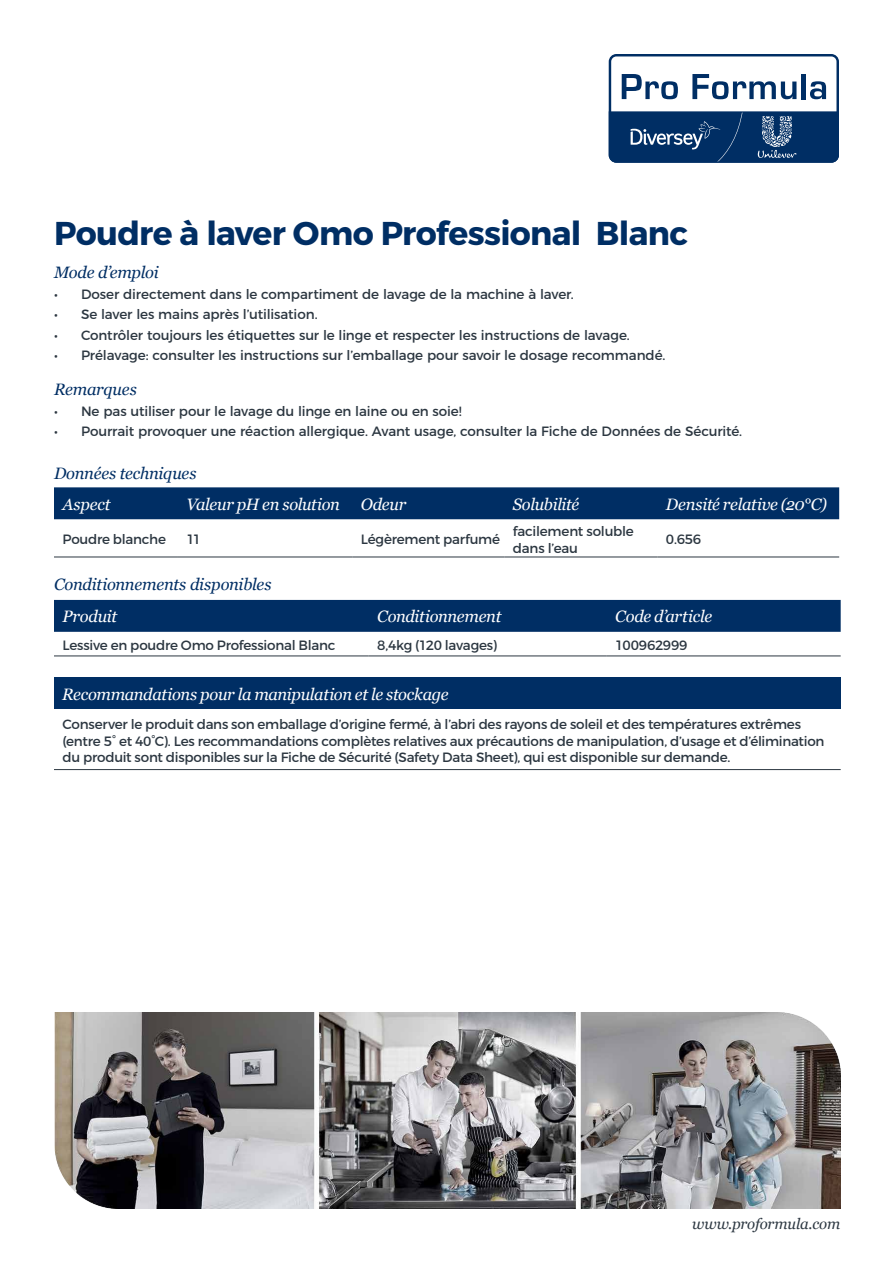
<style>
.page{position:relative;width:893px;height:1263px;background:#fff}
.page>*{position:absolute;margin:0;border:0;box-sizing:border-box;transform-origin:0 0}
.Product_Head_Blue_Pa{font:700 33px "Montserrat";letter-spacing:-.02em;color:#002e64}
.Table_Heads_Bold_Whi{font:italic 16.5px "Georgia";letter-spacing:-.02em;color:#fff}
.Subheads_Blue{font:italic 16.5px "Georgia";letter-spacing:-.015em;color:#002e64}
.t1{font:italic 15px "Georgia";letter-spacing:-.01em;color:#2c3741}
.Table_Text_Black{font:13.5px/16.5px "Montserrat";letter-spacing:-.015em;color:#2c3741}
</style>
<div class="page">
<svg style="left:609px;top:54px;width:230px;height:109px"></svg>
<img style="left:54px;top:1012px;width:786px;height:197px">
<div style="left:54px;top:677px;width:787px;height:32px;background:#002e64"></div>
<hr style="left:54px;top:769px;width:787px;height:1px;background:#2c3741">
<div style="left:54px;top:600px;width:787px;height:32px;background:#002e64"></div>
<hr style="left:54px;top:655px;width:315px;height:1px;background:#2c3741">
<hr style="left:369px;top:655px;width:238px;height:1px;background:#2c3741">
<hr style="left:607px;top:655px;width:234px;height:1px;background:#2c3741">
<div style="left:54px;top:487px;width:785px;height:32px;background:#002e64"></div>
<hr style="left:54px;top:557px;width:124px;height:1px;background:#2c3741">
<hr style="left:178px;top:557px;width:174px;height:1px;background:#2c3741">
<hr style="left:352px;top:557px;width:152px;height:1px;background:#2c3741">
<hr style="left:504px;top:557px;width:153px;height:1px;background:#2c3741">
<hr style="left:657px;top:557px;width:182px;height:1px;background:#2c3741">
<p class="Product_Head_Blue_Pa" style="left:54px;top:212px;width:636px">Poudre à laver Omo Professional Blanc</p>
<p class="Subheads_Blue" style="left:54px;top:261px;width:106px">Mode d’emploi</p>
<p class="Table_Text_Black" style="left:54px;top:285px;width:521px">• Doser directement dans le compartiment de lavage de la machine à laver.</p>
<p class="Table_Text_Black" style="left:54px;top:305px;width:265px">• Se laver les mains après l’utilisation.</p>
<p class="Table_Text_Black" style="left:54px;top:325px;width:577px">• Contrôler toujours les étiquettes sur le linge et respecter les instructions de lavage.</p>
<p class="Table_Text_Black" style="left:54px;top:346px;width:613px">• Prélavage: consulter les instructions sur l’emballage pour savoir le dosage recommandé.</p>
<p class="Subheads_Blue" style="left:54px;top:377px;width:84px">Remarques</p>
<p class="Table_Text_Black" style="left:54px;top:401px;width:409px">• Ne pas utiliser pour le lavage du linge en laine ou en soie!</p>
<p class="Table_Text_Black" style="left:54px;top:422px;width:690px">• Pourrait provoquer une réaction allergique. Avant usage, consulter la Fiche de Données de Sécurité.</p>
<p class="Subheads_Blue" style="left:54px;top:461px;width:144px">Données techniques</p>
<p class="Table_Heads_Bold_Whi" style="left:63px;top:492px;width:49px">Aspect</p>
<p class="Table_Heads_Bold_Whi" style="left:186px;top:492px;width:155px">Valeur pH en solution</p>
<p class="Table_Heads_Bold_Whi" style="left:361px;top:492px;width:47px">Odeur</p>
<p class="Table_Heads_Bold_Whi" style="left:513px;top:492px;width:68px">Solubilité</p>
<p class="Table_Heads_Bold_Whi" style="left:666px;top:492px;width:163px">Densité relative (20°C)</p>
<p class="Table_Text_Black" style="left:63px;top:530px;width:105px">Poudre blanche</p>
<p class="Table_Text_Black" style="left:186px;top:530px;width:16px">11</p>
<p class="Table_Text_Black" style="left:361px;top:530px;width:141px">Légèrement parfumé</p>
<p class="Table_Text_Black" style="left:513px;top:522px;width:123px">facilement soluble dans l’eau</p>
<p class="Table_Text_Black" style="left:666px;top:530px;width:37px">0.656</p>
<p class="Subheads_Blue" style="left:54px;top:572px;width:219px">Conditionnements disponibles</p>
<p class="Table_Heads_Bold_Whi" style="left:63px;top:604px;width:56px">Produit</p>
<p class="Table_Heads_Bold_Whi" style="left:377px;top:604px;width:126px">Conditionnement</p>
<p class="Table_Heads_Bold_Whi" style="left:615px;top:604px;width:98px">Code d’article</p>
<p class="Table_Text_Black" style="left:63px;top:636px;width:274px">Lessive en poudre Omo Professional Blanc</p>
<p class="Table_Text_Black" style="left:377px;top:636px;width:121px">8,4kg (120 lavages)</p>
<p class="Table_Text_Black" style="left:615px;top:636px;width:74px">100962999</p>
<p class="Table_Heads_Bold_Whi" style="left:62px;top:682px;width:388px">Recommandations pour la manipulation et le stockage</p>
<p class="Table_Text_Black" style="left:63px;top:715px;width:763px">Conserver le produit dans son emballage d’origine fermé, à l’abri des rayons de soleil et des températures extrêmes (entre 5° et 40°C). Les recommandations complètes relatives aux précautions de manipulation, d’usage et d’élimination du produit sont disponibles sur la Fiche de Sécurité (Safety Data Sheet), qui est disponible sur demande.</p>
<p class="t1" style="left:692px;top:1213px;width:150px">www.proformula.com</p>
</div>
